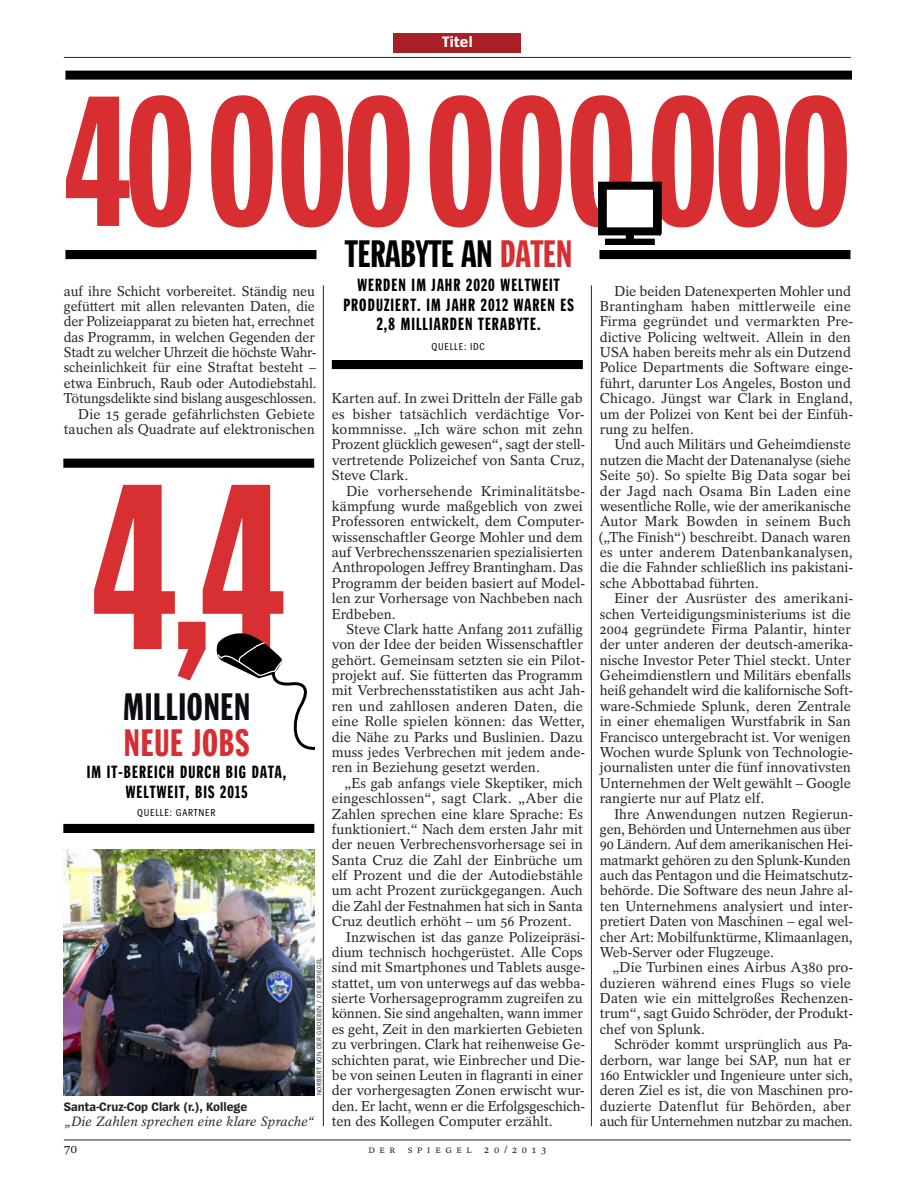
<style>
.page{position:relative;width:902px;height:1191px;background:#fff}
.page>*{position:absolute;margin:0;border:0;box-sizing:border-box;transform-origin:0 0}
.t1{font:240px "Spiegel Headline";color:#d72f32}
.t2{font:189px "Spiegel Headline";color:#d72e32}
.t3{font:39px "Spiegel Headline";color:#000}
.t4{font:39px "Spiegel Headline";letter-spacing:.02em;color:#0f0b13}
.t5{font:39px "Spiegel Headline";letter-spacing:.02em;color:#d72e32}
.t6{font:18px/19.5px "Spiegel Headline";letter-spacing:.06em;color:#000;text-align:center}
.t7{font:700 15.75px "Spiegel Sans";letter-spacing:.02em;color:#fff}
.t8{font:14.25px/15.5px "Spiegel Serif";color:#272627}
.t9{font:italic 13.5px "Spiegel Serif";color:#272627}
.t10{font:13.5px "Spiegel Serif";color:#272627}
.t11{font:700 12.75px "Spiegel Sans";color:#272627}
.t12{font:10.5px "Spiegel Sans Cd";letter-spacing:.075em;color:#000}
.t13{font:10.5px "Spiegel Serif";letter-spacing:.45em;color:#272627}
.t14{font:6.75px "Spiegel Sans";letter-spacing:.05em;color:#272627}
.s1{color:#d72e32}
.s2{font-size:210px}
</style>
<div class="page">
<div style="left:65px;top:71px;width:786px;height:9px;background:#000"></div>
<div style="left:65px;top:250px;width:251px;height:9px;background:#000"></div>
<div style="left:599px;top:250px;width:251px;height:9px;background:#000"></div>
<div style="left:332px;top:360px;width:250px;height:9px;background:#000"></div>
<svg style="left:598px;top:181px;width:64px;height:64px;background:#2b2b2b"></svg>
<div style="left:605px;top:189px;width:49px;height:39px;background:#fff"></div>
<div style="left:604px;top:187px;width:51px;height:43px;border:2px solid #000"></div>
<div style="left:393px;top:34px;width:128px;height:19px;background:#a91f26"></div>
<hr style="left:323px;top:285px;width:1px;height:841px;background:#272627">
<hr style="left:591px;top:285px;width:1px;height:841px;background:#272627">
<hr style="left:64px;top:1139px;width:786px;height:1px;background:#272627">
<hr style="left:64px;top:57px;width:786px;height:1px;background:#272627">
<img style="left:64px;top:849px;width:251px;height:246px">
<div style="left:64px;top:824px;width:250px;height:8px;background:#000"></div>
<div style="left:64px;top:458px;width:250px;height:10px;background:#000"></div>
<svg style="left:216px;top:633px;width:98px;height:117px"></svg>
<p class="t7" style="left:442px;top:36px;width:32px">Titel</p>
<h2 class="t2" style="left:65px;top:91px;width:787px">40000000000</h2>
<h3 class="t3" style="left:345px;top:239px;width:228px">TERABYTE AN <span class="s1">DATEN</span></h3>
<p class="t6" style="left:343px;top:276px;width:232px">WERDEN IM JAHR 2020 WELTWEIT<br>PRODUZIERT. IM JAHR 2012 WAREN ES<br>2,8 MILLIARDEN TERABYTE.</p>
<p class="t8" style="left:64px;top:284px;width:254px;text-align:right">auf ihre Schicht vorbereitet. Ständig neu gefüttert mit allen relevanten Daten, die der Polizeiapparat zu bieten hat, errechnet das Programm, in welchen Gegenden der Stadt zu welcher Uhrzeit die höchste Wahr&shy;scheinlichkeit für eine Straftat besteht – etwa Einbruch, Raub oder Autodiebstahl.<br>Tötungsdelikte sind bislang ausgeschlossen.<br>Die 15 gerade gefährlichsten Gebiete tauchen als Quadrate auf elektronischen</p>
<p class="t8" style="left:600px;top:284px;width:255px;text-indent:14px">Die beiden Datenexperten Mohler und Brantingham haben mittlerweile eine Firma gegründet und vermarkten Pre&shy;dictive Policing weltweit. Allein in den USA haben bereits mehr als ein Dutzend Police Departments die Software einge&shy;führt, darunter Los Angeles, Boston und Chicago. Jüngst war Clark in England, um der Polizei von Kent bei der Einfüh&shy;rung zu helfen.</p>
<p class="t8" style="left:598px;top:438px;width:256px;text-indent:16px">Und auch Militärs und Geheimdienste nutzen die Macht der Datenanalyse (siehe Seite 50). So spielte Big Data sogar bei der Jagd nach Osama Bin Laden eine wesentliche Rolle, wie der amerikanische Autor Mark Bowden in seinem Buch („The Finish“) beschreibt. Danach waren es unter anderem Datenbankanalysen, die die Fahnder schließlich ins pakistani&shy;sche Abbottabad führten.</p>
<p class="t8" style="left:600px;top:592px;width:255px;text-indent:14px">Einer der Ausrüster des amerikani&shy;schen Verteidigungsministeriums ist die 2004 gegründete Firma Palantir, hinter der unter anderen der deutsch-amerika&shy;nische Investor Peter Thiel steckt. Unter Geheimdienstlern und Militärs ebenfalls heiß gehandelt wird die kalifornische Soft&shy;ware-Schmiede Splunk, deren Zentrale in einer ehemaligen Wurstfabrik in San Francisco untergebracht ist. Vor wenigen Wochen wurde Splunk von Technologie&shy;journalisten unter die fünf innovativsten Unternehmen der Welt gewählt – Google rangierte nur auf Platz elf.</p>
<p class="t8" style="left:600px;top:807px;width:255px;text-indent:14px">Ihre Anwendungen nutzen Regierun&shy;gen, Behörden und Unternehmen aus über 90 Ländern. Auf dem amerikanischen Hei&shy;matmarkt gehören zu den Splunk-Kunden auch das Pentagon und die Heimatschutz&shy;behörde. Die Software des neun Jahre al&shy;ten Unternehmens analysiert und inter&shy;pretiert Daten von Maschinen – egal wel&shy;cher Art: Mobilfunktürme, Klimaanlagen, Web-Server oder Flugzeuge.</p>
<p class="t8" style="left:600px;top:961px;width:255px;text-indent:12px">„Die Turbinen eines Airbus A380 pro&shy;duzieren während eines Flugs so viele Daten wie ein mittelgroßes Rechenzen&shy;trum“, sagt Guido Schröder, der Produkt&shy;chef von Splunk.</p>
<p class="t8" style="left:600px;top:1038px;width:255px;text-indent:14px">Schröder kommt ursprünglich aus Pa&shy;derborn, war lange bei SAP, nun hat er 160 Entwickler und Ingenieure unter sich, deren Ziel es ist, die von Maschinen pro&shy;duzierte Datenflut für Behörden, aber auch für Unternehmen nutzbar zu machen.</p>
<p class="t12" style="left:431px;top:342px;width:55px">QUELLE: IDC</p>
<p class="t8" style="left:332px;top:392px;width:255px">Karten auf. In zwei Dritteln der Fälle gab es bisher tatsächlich verdächtige Vor&shy;kommnisse. „Ich wäre schon mit zehn Prozent glücklich gewesen“, sagt der stell&shy;vertretende Polizeichef von Santa Cruz, Steve Clark.</p>
<p class="t8" style="left:332px;top:484px;width:255px;text-indent:14px">Die vorhersehende Kriminalitätsbe&shy;kämpfung wurde maßgeblich von zwei Professoren entwickelt, dem Computer&shy;wissenschaftler George Mohler und dem auf Verbrechensszenarien spezialisierten Anthropologen Jeffrey Brantingham. Das Programm der beiden basiert auf Model&shy;len zur Vorhersage von Nachbeben nach Erdbeben.</p>
<p class="t8" style="left:332px;top:623px;width:255px;text-indent:14px">Steve Clark hatte Anfang 2011 zufällig von der Idee der beiden Wissenschaftler gehört. Gemeinsam setzten sie ein Pilot&shy;projekt auf. Sie fütterten das Programm mit Verbrechensstatistiken aus acht Jah&shy;ren und zahllosen anderen Daten, die eine Rolle spielen können: das Wetter, die Nähe zu Parks und Buslinien. Dazu muss jedes Verbrechen mit jedem ande&shy;ren in Beziehung gesetzt werden.</p>
<p class="t8" style="left:344px;top:776px;width:240px">„Es gab anfangs viele Skeptiker, mich</p>
<p class="t8" style="left:332px;top:792px;width:252px">eingeschlossen“, sagt Clark. „Aber die</p>
<p class="t8" style="left:332px;top:807px;width:252px">Zahlen sprechen eine klare Sprache: Es</p>
<p class="t8" style="left:332px;top:822px;width:252px">funktioniert.“ Nach dem ersten Jahr mit</p>
<p class="t8" style="left:332px;top:838px;width:252px">der neuen Verbrechensvorhersage sei in</p>
<p class="t8" style="left:332px;top:853px;width:252px">Santa Cruz die Zahl der Einbrüche um</p>
<p class="t8" style="left:332px;top:869px;width:252px">elf Prozent und die der Autodiebstähle</p>
<p class="t8" style="left:332px;top:884px;width:252px">um acht Prozent zurückgegangen. Auch</p>
<p class="t8" style="left:332px;top:899px;width:252px">die Zahl der Festnahmen hat sich in Santa</p>
<p class="t8" style="left:332px;top:915px;width:241px">Cruz deutlich erhöht – um 56 Prozent.</p>
<p class="t8" style="left:346px;top:930px;width:240px">Inzwischen ist das ganze Polizeipräsi-</p>
<p class="t8" style="left:332px;top:945px;width:252px">dium technisch hochgerüstet. Alle Cops</p>
<p class="t8" style="left:332px;top:961px;width:255px">sind mit Smartphones und Tablets ausge-</p>
<p class="t8" style="left:332px;top:976px;width:255px">stattet, um von unterwegs auf das webba-</p>
<p class="t8" style="left:332px;top:992px;width:252px">sierte Vorhersageprogramm zugreifen zu</p>
<p class="t8" style="left:332px;top:1007px;width:252px">können. Sie sind angehalten, wann immer</p>
<p class="t8" style="left:332px;top:1022px;width:252px">es geht, Zeit in den markierten Gebieten</p>
<p class="t8" style="left:332px;top:1038px;width:255px">zu verbringen. Clark hat reihenweise Ge-</p>
<p class="t8" style="left:332px;top:1053px;width:255px">schichten parat, wie Einbrecher und Die-</p>
<p class="t8" style="left:332px;top:1068px;width:252px">be von seinen Leuten in flagranti in einer</p>
<p class="t8" style="left:332px;top:1084px;width:254px">der vorhergesagten Zonen erwischt wur-</p>
<p class="t8" style="left:332px;top:1099px;width:255px">den. Er lacht, wenn er die Erfolgsgeschich-</p>
<p class="t8" style="left:332px;top:1115px;width:222px">ten des Kollegen Computer erzählt.</p>
<h1 class="t1" style="left:93px;top:478px;width:193px">4<span class="s2">,</span>4</h1>
<h3 class="t4" style="left:123px;top:692px;width:128px">MILLIONEN</h3>
<h3 class="t5" style="left:124px;top:728px;width:127px">NEUE JOBS</h3>
<p class="t6" style="left:87px;top:763px;width:201px">IM IT-BEREICH DURCH BIG DATA,<br>WELTWEIT, BIS 2015</p>
<p class="t12" style="left:137px;top:808px;width:80px">QUELLE: GARTNER</p>
<p class="t14" style="left:317px;top:1095px;width:139px;rotate:-90deg">NORBERT VON DER GROEBEN / DER SPIEGEL</p>
<p class="t11" style="left:64px;top:1101px;width:185px">Santa-Cruz-Cop Clark (r.), Kollege</p>
<p class="t9" style="left:64px;top:1116px;width:252px">„Die Zahlen sprechen eine klare Sprache“</p>
<p class="t10" style="left:64px;top:1143px;width:15px">70</p>
<p class="t13" style="left:368px;top:1145px;width:179px">DER SPIEGEL 20/2013</p>
</div>
